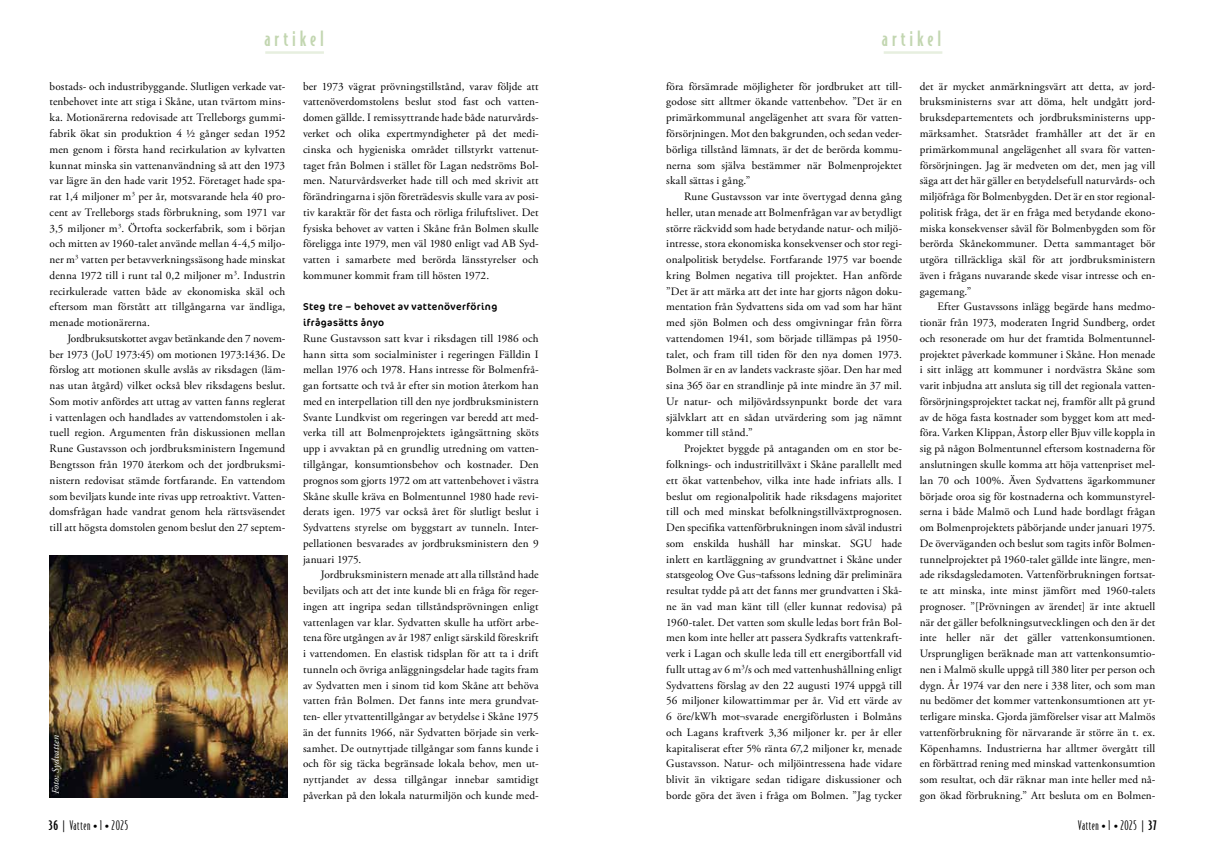
<style>
.page{position:relative;width:1205px;height:851px;background:#fff}
.page>*{position:absolute;margin:0;border:0;box-sizing:border-box;transform-origin:0 0}
.t1{font:500 20px "Bodega Sans";letter-spacing:.195em;color:#c2d6b0}
.t2{font:300 12.5px "Bodega Sans";letter-spacing:.05em;color:#000}
.t3{font:11.25px/15.8px "Adobe Garamond Pro";letter-spacing:.01em;color:#000;text-align:justify}
.t4{font:10px/15.8px "Cocon Pro";letter-spacing:.04em;color:#000}
.t5{font:italic 10px "Adobe Garamond Pro";color:#fff}
.s1{font-weight:500}
.s2{font-family:"Adobe Garamond Pro";font-weight:400;font-size:11.25px}
</style>
<div class="page">
<hr style="left:265px;top:51px;width:59px;height:3px;background:#e7efdf">
<hr style="left:884px;top:51px;width:58px;height:3px;background:#e7efdf">
<img style="left:50px;top:555px;width:237px;height:242px">
<h1 class="t1" style="left:264px;top:27px;width:61px">artikel</h1>
<h1 class="t1" style="left:882px;top:27px;width:61px">artikel</h1>
<p class="t3" style="left:50px;top:79px;width:237px">bostads- och industribyggande. Slutligen verkade vat&shy;tenbehovet inte att stiga i Skåne, utan tvärtom mins&shy;ka. Motionärerna redovisade att Trelleborgs gummi&shy;fabrik ökat sin produktion 4 ½ gånger sedan 1952 men genom i första hand recirkulation av kylvatten kunnat minska sin vattenanvändning så att den 1973 var lägre än den hade varit 1952. Företaget hade spa&shy;rat 1,4 miljoner m<sup>3</sup> per år, motsvarande hela 40 pro&shy;cent av Trelleborgs stads förbrukning, som 1971 var 3,5 miljoner m<sup>3</sup>. Örtofta sockerfabrik, som i början och mitten av 1960-talet använde mellan 4-4,5 miljo&shy;ner m<sup>3</sup> vatten per betavverkningssäsong hade minskat denna 1972 till i runt tal 0,2 miljoner m<sup>3</sup>. Industrin recirkulerade vatten både av ekonomiska skäl och eftersom man förstått att tillgångarna var ändliga, menade motionärerna.</p>
<p class="t3" style="left:50px;top:331px;width:237px;text-indent:18px">Jordbruksutskottet avgav betänkande den 7 novem&shy;ber 1973 (JoU 1973:45) om motionen 1973:1436. De förslog att motionen skulle avslås av riksdagen (läm&shy;nas utan åtgård) vilket också blev riksdagens beslut.<br>Som motiv anfördes att uttag av vatten fanns reglerat i vattenlagen och handlades av vattendomstolen i ak&shy;tuell region. Argumenten från diskussionen mellan Rune Gustavsson och jordbruksministern Ingemund Bengtsson från 1970 återkom och det jordbruksmi&shy;nistern redovisat stämde fortfarande. En vattendom som beviljats kunde inte rivas upp retroaktivt. Vatten&shy;domsfrågan hade vandrat genom hela rättsväsendet till att högsta domstolen genom beslut den 27 septem-</p>
<p class="t5" style="left:50px;top:794px;width:60px;rotate:-90deg">Foto: Sydvatten</p>
<p class="t3" style="left:303px;top:79px;width:237px">ber 1973 vägrat prövningstillstånd, varav följde att vattenöverdomstolens beslut stod fast och vatten&shy;domen gällde. I remissyttrande hade både naturvårds&shy;verket och olika expertmyndigheter på det medi&shy;cinska och hygieniska området tillstyrkt vattenut&shy;taget från Bolmen i stället för Lagan nedströms Bol&shy;men. Naturvårdsverket hade till och med skrivit att förändringarna i sjön företrädesvis skulle vara av posi&shy;tiv karaktär för det fasta och rörliga friluftslivet. Det fysiska behovet av vatten i Skåne från Bolmen skulle föreligga inte 1979, men väl 1980 enligt vad AB Syd&shy;vatten i samarbete med berörda länsstyrelser och kommuner kommit fram till hösten 1972.</p>
<p class="t4" style="left:303px;top:299px;width:196px">Steg tre – behovet av vattenöverföring ifrågasätts ånyo</p>
<p class="t3" style="left:303px;top:331px;width:237px">Rune Gustavsson satt kvar i riksdagen till 1986 och hann sitta som socialminister i regeringen Fälldin I mellan 1976 och 1978. Hans intresse för Bolmenfrå&shy;gan fortsatte och två år efter sin motion återkom han med en interpellation till den nye jordbruksministern Svante Lundkvist om regeringen var beredd att med&shy;verka till att Bolmenprojektets igångsättning sköts upp i avvaktan på en grundlig utredning om vatten&shy;tillgångar, konsumtionsbehov och kostnader. Den prognos som gjorts 1972 om att vattenbehovet i västra Skåne skulle kräva en Bolmentunnel 1980 hade revi&shy;derats igen. 1975 var också året för slutligt beslut i Sydvattens styrelse om byggstart av tunneln. Inter&shy;pellationen besvarades av jordbruksministern den 9 januari 1975.</p>
<p class="t3" style="left:303px;top:567px;width:237px;text-indent:18px">Jordbruksministern menade att alla tillstånd hade beviljats och att det inte kunde bli en fråga för reger&shy;ingen att ingripa sedan tillståndsprövningen enligt vattenlagen var klar. Sydvatten skulle ha utfört arbe&shy;tena före utgången av år 1987 enligt särskild föreskrift i vattendomen. En elastisk tidsplan för att ta i drift tunneln och övriga anläggningsdelar hade tagits fram av Sydvatten men i sinom tid kom Skåne att behöva vatten från Bolmen. Det fanns inte mera grundvat&shy;ten- eller ytvattentillgångar av betydelse i Skåne 1975 än det funnits 1966, när Sydvatten började sin verk&shy;samhet. De outnyttjade tillgångar som fanns kunde i och för sig täcka begränsade lokala behov, men ut&shy;nyttjandet av dessa tillgångar innebar samtidigt påverkan på den lokala naturmiljön och kunde med-</p>
<p class="t3" style="left:666px;top:79px;width:237px">föra försämrade möjligheter för jordbruket att till&shy;godose sitt alltmer ökande vattenbehov. ”Det är en primärkommunal angelägenhet att svara för vatten&shy;försörjningen. Mot den bakgrunden, och sedan veder&shy;börliga tillstånd lämnats, är det de berörda kommu&shy;nerna som själva bestämmer när Bolmenprojektet skall sättas i gång.”</p>
<p class="t3" style="left:666px;top:189px;width:237px;text-indent:18px">Rune Gustavsson var inte övertygad denna gång heller, utan menade att Bolmenfrågan var av betydligt större räckvidd som hade betydande natur- och miljö&shy;intresse, stora ekonomiska konsekvenser och stor regi&shy;onalpolitisk betydelse. Fortfarande 1975 var boende kring Bolmen negativa till projektet. Han anförde ”Det är att märka att det inte har gjorts någon doku&shy;mentation från Sydvattens sida om vad som har hänt med sjön Bolmen och dess omgivningar från förra vattendomen 1941, som började tillämpas på 1950- talet, och fram till tiden för den nya domen 1973.<br>Bolmen är en av landets vackraste sjöar. Den har med sina 365 öar en strandlinje på inte mindre än 37 mil.<br>Ur natur- och miljövårdssynpunkt borde det vara självklart att en sådan utvärdering som jag nämnt kommer till stånd.”</p>
<p class="t3" style="left:666px;top:441px;width:237px;text-indent:18px">Projektet byggde på antaganden om en stor be&shy;folknings- och industritillväxt i Skåne parallellt med ett ökat vattenbehov, vilka inte hade infriats alls. I beslut om regionalpolitik hade riksdagens majoritet till och med minskat befolkningstillväxtprognosen.<br>Den specifika vattenförbrukningen inom såväl industri som enskilda hushåll har minskat. SGU hade inlett en kartläggning av grundvattnet i Skåne under statsgeolog Ove Gus¬tafssons ledning där preliminära resultat tydde på att det fanns mer grundvatten i Skå&shy;ne än vad man känt till (eller kunnat redovisa) på 1960-talet. Det vatten som skulle ledas bort från Bol&shy;men kom inte heller att passera Sydkrafts vattenkraft&shy;verk i Lagan och skulle leda till ett energibortfall vid fullt uttag av 6 m<sup>3</sup>/s och med vattenhushållning enligt Sydvattens förslag av den 22 augusti 1974 uppgå till 56 miljoner kilowattimmar per år. Vid ett värde av 6 öre/kWh mot¬svarade energiförlusten i Bolmåns och Lagans kraftverk 3,36 miljoner kr. per år eller kapitaliserat efter 5% ränta 67,2 miljoner kr, menade Gustavsson. Natur- och miljöintressena hade vidare blivit än viktigare sedan tidigare diskussioner och borde göra det även i fråga om Bolmen. ”Jag tycker</p>
<p class="t3" style="left:919px;top:79px;width:237px">det är mycket anmärkningsvärt att detta, av jord&shy;bruksministerns svar att döma, helt undgått jord&shy;bruksdepartementets och jordbruksministerns upp&shy;märksamhet. Statsrådet framhåller att det är en primärkommunal angelägenhet all svara för vatten&shy;försörjningen. Jag är medveten om det, men jag vill säga att det här gäller en betydelsefull naturvårds- och miljöfråga för Bolmenbygden. Det är en stor regional&shy;politisk fråga, det är en fråga med betydande ekono&shy;miska konsekvenser såväl för Bolmenbygden som för berörda Skånekommuner. Detta sammantaget bör utgöra tillräckliga skäl för att jordbruksministern även i frågans nuvarande skede visar intresse och en&shy;gagemang.”</p>
<p class="t3" style="left:919px;top:299px;width:237px;text-indent:18px">Efter Gustavssons inlägg begärde hans medmo&shy;tionär från 1973, moderaten Ingrid Sundberg, ordet och resonerade om hur det framtida Bolmentunnel&shy;projektet påverkade kommuner i Skåne. Hon menade i sitt inlägg att kommuner i nordvästra Skåne som varit inbjudna att ansluta sig till det regionala vatten&shy;försörjningsprojektet tackat nej, framför allt på grund av de höga fasta kostnader som bygget kom att med&shy;föra. Varken Klippan, Åstorp eller Bjuv ville koppla in sig på någon Bolmentunnel eftersom kostnaderna för anslutningen skulle komma att höja vattenpriset mel&shy;lan 70 och 100%. Även Sydvattens ägarkommuner började oroa sig för kostnaderna och kommunstyrel&shy;serna i både Malmö och Lund hade bordlagt frågan om Bolmenprojektets påbörjande under januari 1975.<br>De överväganden och beslut som tagits inför Bolmen&shy;tunnelprojektet på 1960-talet gällde inte längre, men&shy;ade riksdagsledamoten. Vattenförbrukningen fortsat&shy;te att minska, inte minst jämfört med 1960-talets prognoser. ”[Prövningen av ärendet] är inte aktuell när det gäller befolkningsutvecklingen och den är det inte heller när det gäller vattenkonsumtionen.<br>Ursprungligen beräknade man att vattenkonsumtio&shy;nen i Malmö skulle uppgå till 380 liter per person och dygn. År 1974 var den nere i 338 liter, och som man nu bedömer det kommer vattenkonsumtionen att yt&shy;terligare minska. Gjorda jämförelser visar att Malmös vattenförbrukning för närvarande är större än t. ex.<br>Köpenhamns. Industrierna har alltmer övergått till en förbättrad rening med minskad vattenkonsumtion som resultat, och där räknar man inte heller med nå&shy;gon ökad förbrukning.” Att besluta om en Bolmen-</p>
<p class="t2" style="left:49px;top:818px;width:81px"><span class="s1">36</span> | Vatten <span class="s2">•</span> 1 <span class="s2">•</span> 2025</p>
<p class="t2" style="left:1078px;top:818px;width:80px">Vatten <span class="s2">•</span> 1 <span class="s2">•</span> 2025 | <span class="s1">37</span></p>
</div>
